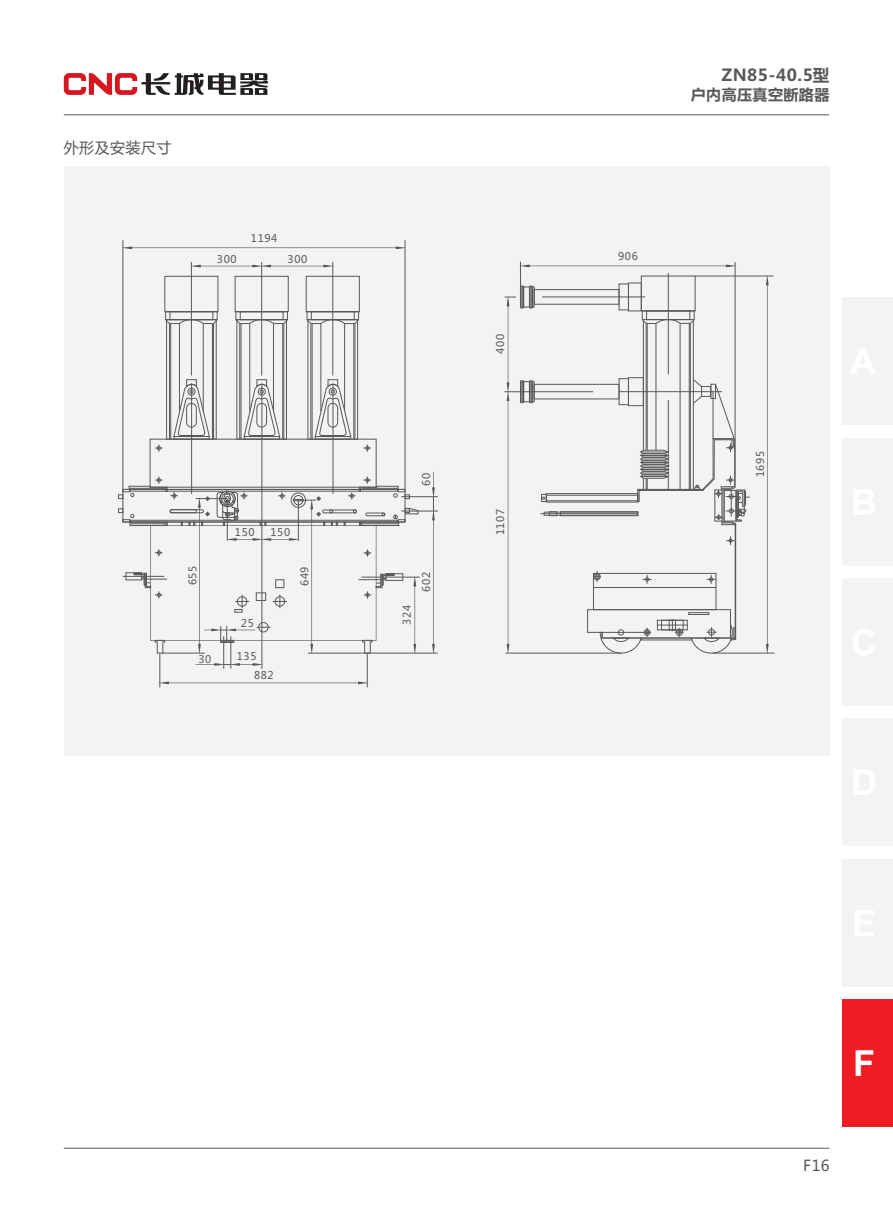
<style>
.page{position:relative;width:893px;height:1212px;background:#fff}
.page>*{position:absolute;margin:0;border:0;box-sizing:border-box;transform-origin:0 0}
.t1{font:700 36px "Arial";color:#fff}
.t2{font:700 16.5px "Microsoft Ya Hei";letter-spacing:.03em;color:#57585a}
.t3{font:15px "Microsoft Ya Hei";letter-spacing:.03em;color:#57585a}
.t4{font:700 15px "Microsoft Ya Hei";letter-spacing:.03em;color:#57585a}
.t5{font:10.5px "Microsoft Ya Hei";letter-spacing:.06em;color:#57585a}
</style>
<div class="page">
<hr style="left:64px;top:114px;width:765px;height:1px;background:#57585a">
<hr style="left:64px;top:1148px;width:765px;height:1px;background:#57585a">
<svg style="left:64px;top:73px;width:204px;height:22px"></svg>
<div style="left:64px;top:166px;width:765px;height:590px;background:#f2f3f4"></div>
<svg style="left:155px;top:444px;width:8px;height:8px"></svg>
<svg style="left:363px;top:444px;width:8px;height:8px"></svg>
<div style="left:150px;top:439px;width:226px;height:48px;border:1px solid #57585a"></div>
<hr style="left:381px;top:577px;width:39px;height:1px;background:#57585a">
<hr style="left:223px;top:636px;width:1px;height:33px;background:#57585a">
<hr style="left:230px;top:636px;width:1px;height:33px;background:#57585a">
<hr style="left:308px;top:653px;width:130px;height:1px;background:#57585a">
<hr style="left:159px;top:653px;width:1px;height:34px;background:#57585a">
<hr style="left:367px;top:653px;width:1px;height:34px;background:#57585a">
<svg style="left:159px;top:681px;width:209px;height:3px"></svg>
<div style="left:165px;top:276px;width:53px;height:36px;border:1px solid #57585a"></div>
<div style="left:165px;top:311px;width:52px;height:9px;border:1px solid #57585a"></div>
<div style="left:170px;top:311px;width:43px;height:9px;border:1px solid #57585a"></div>
<div style="left:166px;top:319px;width:51px;height:120px;border:1px solid #57585a"></div>
<div style="left:174px;top:436px;width:36px;height:3px;border:1px solid #57585a"></div>
<svg style="left:173px;top:379px;width:37px;height:59px"></svg>
<svg style="left:165px;top:319px;width:53px;height:5px"></svg>
<hr style="left:169px;top:324px;width:1px;height:115px;background:#57585a">
<hr style="left:170px;top:324px;width:1px;height:115px;background:#57585a">
<hr style="left:212px;top:324px;width:1px;height:115px;background:#57585a">
<hr style="left:213px;top:324px;width:1px;height:115px;background:#57585a">
<hr style="left:179px;top:324px;width:1px;height:87px;background:#57585a">
<hr style="left:203px;top:324px;width:1px;height:87px;background:#57585a">
<hr style="left:191px;top:383px;width:1px;height:111px;background:#57585a">
<hr style="left:191px;top:262px;width:1px;height:113px;background:#57585a">
<div style="left:235px;top:276px;width:54px;height:36px;border:1px solid #57585a"></div>
<div style="left:236px;top:311px;width:52px;height:9px;border:1px solid #57585a"></div>
<div style="left:240px;top:311px;width:43px;height:9px;border:1px solid #57585a"></div>
<div style="left:237px;top:319px;width:50px;height:120px;border:1px solid #57585a"></div>
<div style="left:244px;top:436px;width:36px;height:3px;border:1px solid #57585a"></div>
<svg style="left:243px;top:379px;width:37px;height:59px"></svg>
<svg style="left:235px;top:319px;width:53px;height:5px"></svg>
<hr style="left:239px;top:324px;width:1px;height:115px;background:#57585a">
<hr style="left:241px;top:324px;width:1px;height:115px;background:#57585a">
<hr style="left:282px;top:324px;width:1px;height:115px;background:#57585a">
<hr style="left:283px;top:324px;width:1px;height:115px;background:#57585a">
<hr style="left:249px;top:324px;width:1px;height:87px;background:#57585a">
<hr style="left:273px;top:324px;width:1px;height:87px;background:#57585a">
<hr style="left:261px;top:262px;width:1px;height:113px;background:#57585a">
<div style="left:306px;top:276px;width:54px;height:36px;border:1px solid #57585a"></div>
<div style="left:307px;top:311px;width:52px;height:9px;border:1px solid #57585a"></div>
<div style="left:311px;top:311px;width:44px;height:9px;border:1px solid #57585a"></div>
<div style="left:308px;top:319px;width:50px;height:120px;border:1px solid #57585a"></div>
<div style="left:315px;top:436px;width:36px;height:3px;border:1px solid #57585a"></div>
<svg style="left:315px;top:379px;width:36px;height:59px"></svg>
<svg style="left:306px;top:319px;width:53px;height:5px"></svg>
<hr style="left:311px;top:324px;width:1px;height:115px;background:#57585a">
<hr style="left:312px;top:324px;width:1px;height:115px;background:#57585a">
<hr style="left:353px;top:324px;width:1px;height:115px;background:#57585a">
<hr style="left:355px;top:324px;width:1px;height:115px;background:#57585a">
<hr style="left:321px;top:324px;width:1px;height:87px;background:#57585a">
<hr style="left:344px;top:324px;width:1px;height:87px;background:#57585a">
<hr style="left:332px;top:262px;width:1px;height:113px;background:#57585a">
<hr style="left:333px;top:383px;width:1px;height:111px;background:#57585a">
<hr style="left:262px;top:383px;width:1px;height:286px;background:#57585a">
<svg style="left:195px;top:663px;width:68px;height:3px"></svg>
<hr style="left:401px;top:511px;width:37px;height:1px;background:#57585a">
<hr style="left:401px;top:496px;width:37px;height:1px;background:#57585a">
<hr style="left:123px;top:240px;width:1px;height:249px;background:#57585a">
<hr style="left:405px;top:240px;width:1px;height:249px;background:#57585a">
<svg style="left:118px;top:476px;width:301px;height:178px"></svg>
<svg style="left:432px;top:472px;width:3px;height:182px"></svg>
<svg style="left:122px;top:246px;width:284px;height:3px"></svg>
<svg style="left:190px;top:265px;width:144px;height:2px"></svg>
<div style="left:842px;top:298px;width:51px;height:127px;background:#f2f3f4"></div>
<div style="left:842px;top:438px;width:51px;height:128px;background:#f2f3f4"></div>
<div style="left:842px;top:578px;width:51px;height:128px;background:#f2f3f4"></div>
<div style="left:842px;top:719px;width:51px;height:127px;background:#f2f3f4"></div>
<div style="left:842px;top:859px;width:51px;height:127px;background:#f2f3f4"></div>
<div style="left:842px;top:999px;width:51px;height:128px;background:#ee1d23"></div>
<hr style="left:504px;top:391px;width:89px;height:1px;background:#57585a">
<hr style="left:695px;top:276px;width:78px;height:1px;background:#57585a">
<hr style="left:713px;top:653px;width:61px;height:1px;background:#57585a">
<svg style="left:766px;top:275px;width:3px;height:379px"></svg>
<svg style="left:505px;top:114px;width:245px;height:540px"></svg>
<h3 class="t3" style="left:64px;top:141px;width:109px">外形及安装尺寸</h3>
<p class="t5" style="left:217px;top:254px;width:21px">300</p>
<p class="t5" style="left:251px;top:234px;width:28px">1194</p>
<p class="t5" style="left:288px;top:254px;width:21px">300</p>
<p class="t5" style="left:188px;top:585px;width:21px;rotate:-90deg">655</p>
<p class="t5" style="left:235px;top:528px;width:21px">150</p>
<p class="t5" style="left:270px;top:528px;width:21px">150</p>
<p class="t5" style="left:300px;top:586px;width:21px;rotate:-90deg">649</p>
<p class="t5" style="left:241px;top:618px;width:14px">25</p>
<p class="t5" style="left:198px;top:654px;width:14px">30</p>
<p class="t5" style="left:237px;top:652px;width:21px">135</p>
<p class="t5" style="left:254px;top:671px;width:21px">882</p>
<p class="t5" style="left:421px;top:486px;width:14px;rotate:-90deg">60</p>
<p class="t5" style="left:402px;top:625px;width:21px;rotate:-90deg">324</p>
<p class="t5" style="left:421px;top:592px;width:21px;rotate:-90deg">602</p>
<p class="t5" style="left:495px;top:354px;width:21px;rotate:-90deg">400</p>
<p class="t5" style="left:495px;top:535px;width:28px;rotate:-90deg">1107</p>
<h2 class="t2" style="left:721px;top:67px;width:109px">ZN85-40.5型</h2>
<h3 class="t4" style="left:691px;top:88px;width:140px">户内高压真空断路器</h3>
<p class="t5" style="left:618px;top:252px;width:21px">906</p>
<p class="t5" style="left:755px;top:477px;width:28px;rotate:-90deg">1695</p>
<h1 class="t1" style="left:853px;top:1050px;width:23px">F</h1>
<h3 class="t3" style="left:803px;top:1158px;width:28px">F16</h3>
</div>
